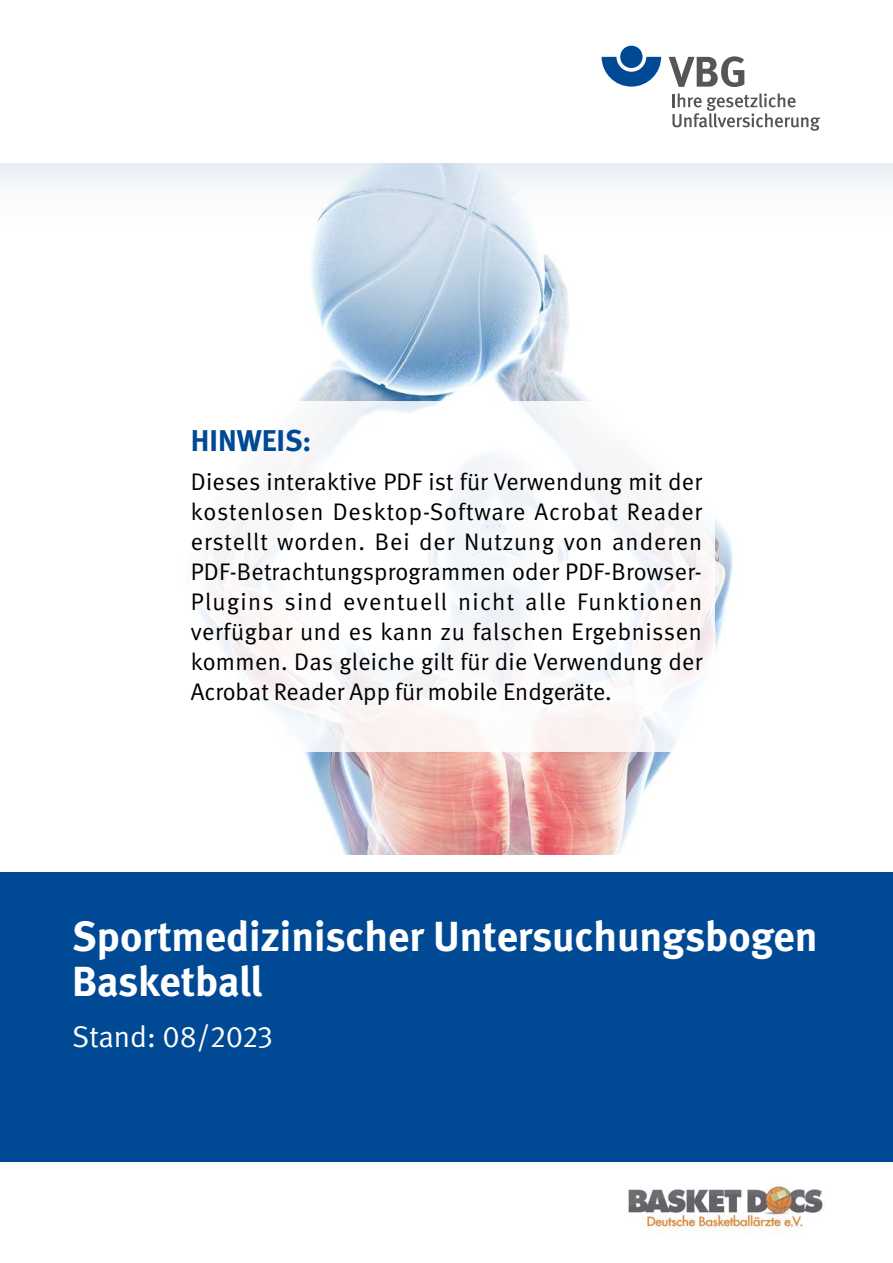
<style>
.page{position:relative;width:893px;height:1263px;background:#fff}
.page>*{position:absolute;margin:0;border:0;box-sizing:border-box;transform-origin:0 0}
.t1{font:700 42px/45px "DGUV Meta";color:#fff}
.t2{font:30px "DGUV Meta";color:#fff}
._01_Überschriften_20pt_Überschrift{font:700 30px "DGUV Meta";color:#004994}
._01_Überschriften_16pt_Unter-Überschrift{font:24px/30px "DGUV Meta";color:#000;text-align:justify}
</style>
<div class="page">
<div style="left:0;top:872px;width:893px;height:290px;background:#004994"></div>
<svg style="left:602px;top:57px;width:59px;height:30px"></svg>
<div style="left:620px;top:46px;width:22px;height:22px;background:#004994;border-radius:50%"></div>
<svg style="left:669px;top:56px;width:75px;height:31px"></svg>
<svg style="left:672px;top:93px;width:148px;height:38px"></svg>
<img style="left:298px;top:308px;width:435px;height:547px">
<img style="left:628px;top:1186px;width:195px;height:49px">
<svg style="left:0;top:163px;width:893px;height:145px"></svg>
<div style="left:178px;top:401px;width:537px;height:351px;background:#fff"></div>
<p class="_01_Überschriften_20pt_Überschrift" style="left:191px;top:423px;width:122px">HINWEIS:</p>
<p class="_01_Überschriften_16pt_Unter-Überschrift" style="left:191px;top:467px;width:513px">Dieses interaktive PDF ist für Verwendung mit der kostenlosen Desktop-Software Acrobat Reader erstellt worden. Bei der Nutzung von anderen PDF-Betrachtungsprogrammen oder PDF-Browser-Plugins sind eventuell nicht alle Funktionen verfügbar und es kann zu falschen Ergebnissen kommen. Das gleiche gilt für die Verwendung der Acrobat Reader App für mobile Endgeräte.</p>
<h1 class="t1" style="left:72px;top:915px;width:747px">Sportmedizinischer Untersuchungsbogen<br>Basketball</h1>
<p class="t2" style="left:72px;top:1019px;width:202px">Stand: 08/2023</p>
</div>
